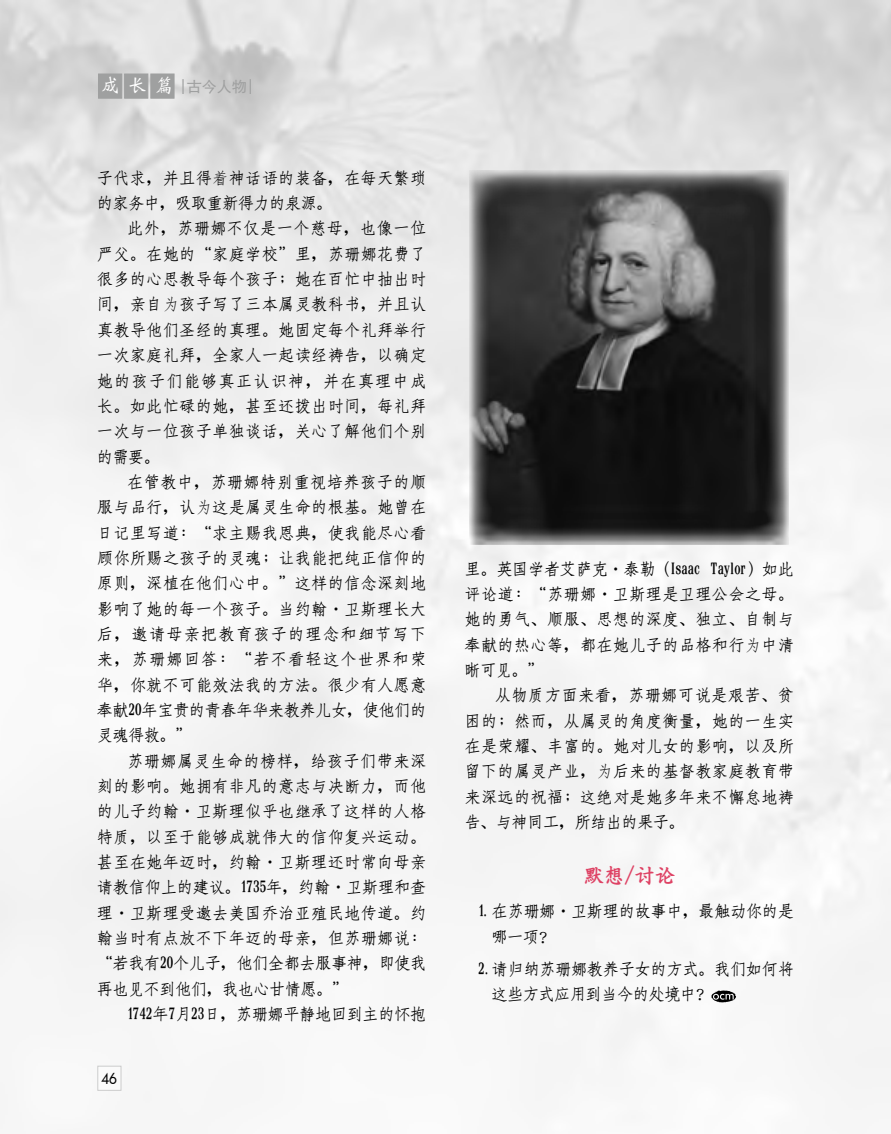
<style>
.page{position:relative;width:891px;height:1134px;background:#fff}
.page>*{position:absolute;margin:0;border:0;box-sizing:border-box;transform-origin:0 0}
.t1{font:21px "Han Wang Kai Bold Gb 5";color:#de4264}
.t2{font:16.5px/25.3px "Han Wang Fang Song Medium Gb 5";letter-spacing:.05em;color:#000;text-align:justify;scale:.95 1}
.t3{font:16.5px/25.3px "Han Wang Fang Song Medium Gb 5";letter-spacing:.015em;color:#000;scale:.95 1}
.t4{font:16.5px "Han Wang Fang Song Medium Gb 5";letter-spacing:.01em;color:#000;scale:.95 1}
.t5{font:15px "Sim Hei";color:#9fa0a0}
.t6{font:14.85px "Futura Md";color:#000;scale:.91 1}
.s1{font-family:"Han Wang Wei Bei Medium Gb 5";font-size:19.5px;color:#fff}
.s2{font-family:"Fang Song"}
</style>
<div class="page">
<img style="left:470px;top:171px;width:318px;height:374px">
<svg style="left:711px;top:990px;width:25px;height:12px"></svg>
<div style="left:151px;top:74px;width:23px;height:24px;background:#9fa0a0"></div>
<div style="left:124px;top:74px;width:24px;height:24px;background:#9fa0a0"></div>
<div style="left:98px;top:74px;width:24px;height:24px;background:#9fa0a0"></div>
<div style="left:98px;top:1066px;width:23px;height:25px;background:#fff;border:1px solid #9fa0a0"></div>
<p class="t5" style="left:101px;top:79px;width:155px"><span class="s1">成長篇</span> |古今人物|</p>
<p class="t2" style="left:97px;top:165px;width:348px">子代求，並且得<span class="s2">着</span>神話語的裝備，在每天繁瑣的家務中，吸取重新得力的泉源。</p>
<p class="t2" style="left:97px;top:216px;width:348px;text-indent:30px">此外，蘇珊娜不僅是一個慈母，也像一位嚴父。在她的“家庭學校”裡，蘇珊娜花費了很多的心思教導每個孩子；她在百忙中抽出時間，親自<span class="s2">为</span>孩子寫了三本屬靈教科書，並且認真教導他們聖經的真理。她固定每個禮拜舉行一次家庭禮拜，全家人一起讀經禱告，以確定她的孩子們能夠真正認識神，並在真理中成長。如此忙碌的她，甚至還撥出時間，每禮拜一次與一位孩子單獨談話，關心瞭解他們個別的需要。</p>
<p class="t2" style="left:97px;top:469px;width:348px;text-indent:30px">在管教中，蘇珊娜特別重視培養孩子的順服與品行，認<span class="s2">为</span>這是屬靈生命的根基。她曾在日記裡寫道：“求主賜我恩典，使我能盡心看顧你所賜之孩子的靈魂；讓我能把純正信仰的原則，深植在他們心中。”這樣的信念深刻地影響了她的每一個孩子。當約翰·衛斯理長大后，邀請母親把教育孩子的理念和細節寫下來，蘇珊娜回答：“若不看輕這個世界和榮華，你就不可能效法我的方法。很少有人願意奉獻20年寶貴的青春年華來教養兒女，使他們的靈魂得救。”</p>
<p class="t2" style="left:97px;top:748px;width:348px;text-indent:30px">蘇珊娜屬靈生命的榜樣，給孩子們帶來深刻的影響。她擁有非凡的意志與決斷力，而他的兒子約翰·衛斯理似乎也繼承了這樣的人格特質，以至于能夠成就偉大的信仰復興運動。甚至在她年邁時，約翰·衛斯理還時常向母親請教信仰上的建議。1735年，約翰·衛斯理和查理·衛斯理受邀去美國喬治亞殖民地傳道。約翰當時有點放不下年邁的母親，但蘇珊娜說：“若我有20個兒子，他們全都去服事神，即使我再也見不到他們，我也心甘情願。”</p>
<p class="t4" style="left:127px;top:1006px;width:316px">1742年7月23日，蘇珊娜平靜地回到主的懷抱</p>
<p class="t6" style="left:101px;top:1068px;width:19px">46</p>
<p class="t2" style="left:465px;top:556px;width:348px">裡。英國學者艾薩克·泰勒（Isaac Taylor）如此評論道：“蘇珊娜·衛斯理是衛理公會之母。她的勇氣、順服、思想的深度、獨立、自製與奉獻的熱心等，都在她兒子的品格和行<span class="s2">为</span>中清晰可見。”</p>
<p class="t2" style="left:465px;top:683px;width:348px;text-indent:30px">從物質方面來看，蘇珊娜可說是艱苦、貧困的；然而，從屬靈的角度衡量，她的一生實在是榮耀、豐富的。她對兒女的影響，以及所留下的屬靈產業，<span class="s2">为</span>后來的基督教家庭教育帶來深遠的祝福；這絕對是她多年來不懈怠地禱告、與神同工，所結出的果子。</p>
<p class="t1" style="left:584px;top:864px;width:93px">默想/討論</p>
<p class="t3" style="left:492px;top:899px;width:319px;text-indent:-13px">1. 在蘇珊娜·衛斯理的故事中，最觸動你的是哪一項？</p>
<p class="t3" style="left:492px;top:956px;width:319px;text-indent:-13px">2. 請歸納蘇珊娜教養子女的方式。我們如何將這些方式應用到當今的處境中？</p>
</div>
